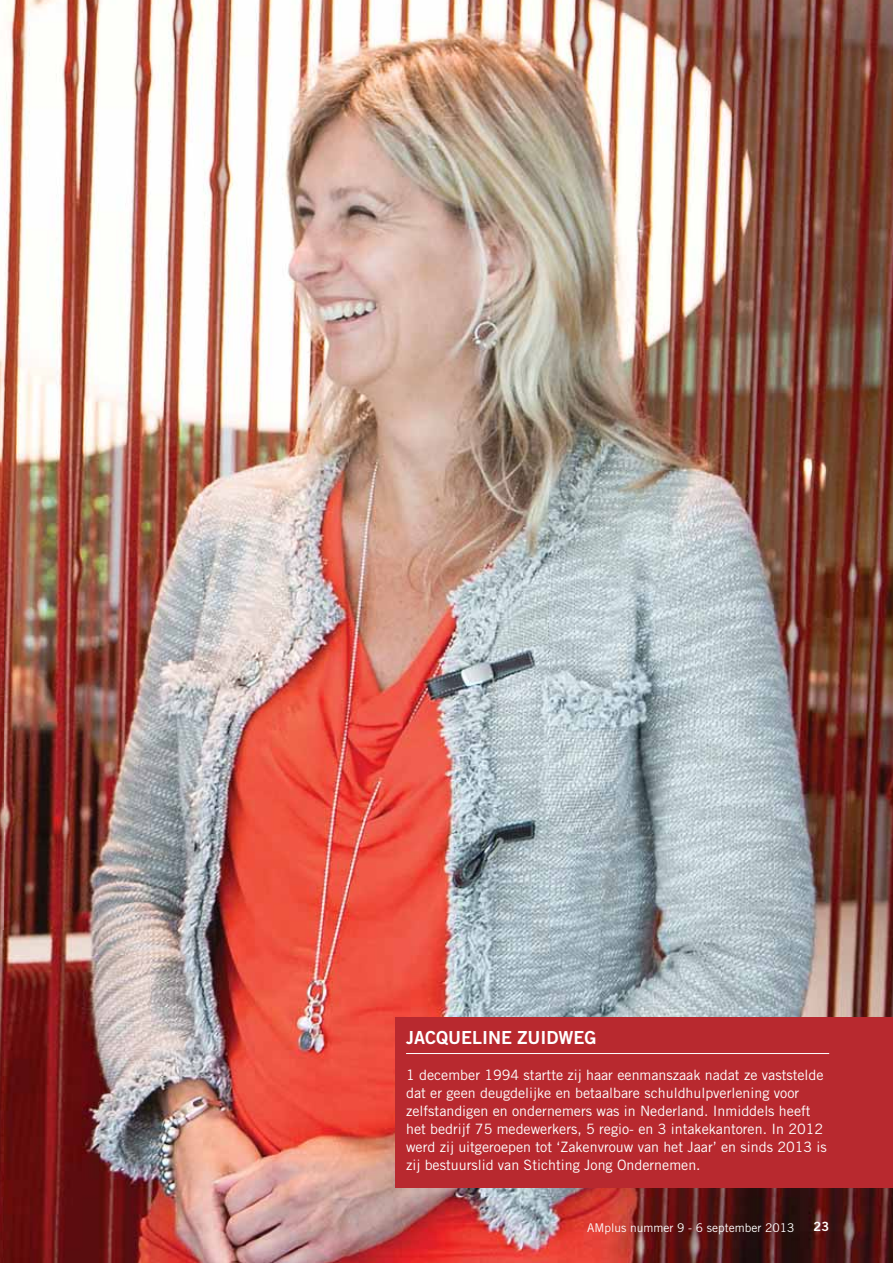
<style>
.page{position:relative;width:893px;height:1263px;background:#fff}
.page>*{position:absolute;margin:0;border:0;box-sizing:border-box;transform-origin:0 0}
.t1{font:18px "Trade Gothic LT Std Bd 2";color:#fff}
.t2{font:14.25px/18px "Trade Gothic LT Std";color:#fff}
.t3{font:12.75px "Trade Gothic LT Std Bd 2";color:#fff}
.t4{font:12px "Trade Gothic LT Std";color:#fff}
</style>
<div class="page">
<img style="left:0;top:0;width:893px;height:1263px">
<img style="left:0;top:568px;width:4px;height:362px">
<div style="left:395px;top:1018px;width:498px;height:170px;background:#b8292f"></div>
<hr style="left:406px;top:1053px;width:423px;height:1px;background:#fff">
<p class="t1" style="left:406px;top:1031px;width:192px">JACQUELINE ZUIDWEG</p>
<p class="t2" style="left:406px;top:1068px;width:422px">1 december 1994 startte zij haar eenmanszaak nadat ze vaststelde dat er geen deugdelijke en betaalbare schuldhulpverlening voor zelfstandigen en ondernemers was in Nederland. Inmiddels heeft het bedrijf 75 medewerkers, 5 regio- en 3 intakekantoren. In 2012 werd zij uitgeroepen tot ‘Zakenvrouw van het Jaar’ en sinds 2013 is zij bestuurslid van Stichting Jong Ondernemen.</p>
<p class="t4" style="left:587px;top:1223px;width:209px">AMplus nummer 9 - 6 september 2013</p>
<p class="t3" style="left:814px;top:1222px;width:17px">23</p>
</div>
